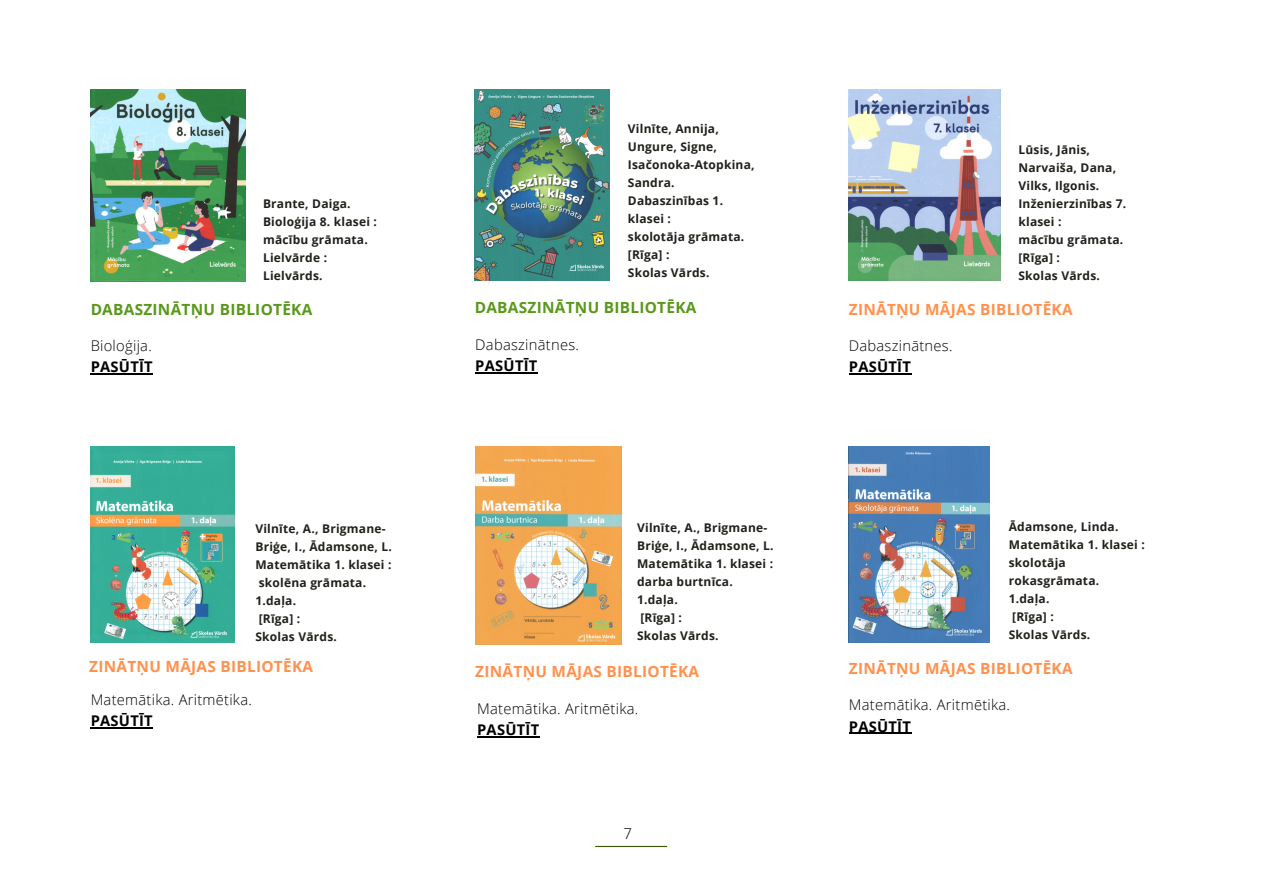
<style>
.page{position:relative;width:1263px;height:894px;background:#fff}
.page>*{position:absolute;margin:0;border:0;box-sizing:border-box;transform-origin:0 0}
.t1{font:700 15.45px "Open Sans";letter-spacing:.02em;color:#ff914d}
.t2{font:700 15.45px "Open Sans";letter-spacing:.02em;color:#59981a}
.t3{font:300 15px "Open Sans";color:#000}
.t4{font:300 14.7px "Open Sans";letter-spacing:.02em;color:#000}
.t5{font:700 14.7px "Open Sans";letter-spacing:.02em;color:#000}
.t6{font:700 12px/18px "Open Sans";letter-spacing:.02em;color:#22201b}
</style>
<div class="page">
<hr style="left:595px;top:845px;width:72px;height:1px;background:#3b5704">
<img style="left:91px;top:89px;width:155px;height:193px">
<img style="left:475px;top:89px;width:135px;height:191px">
<img style="left:849px;top:89px;width:152px;height:191px">
<img style="left:91px;top:446px;width:144px;height:196px">
<img style="left:475px;top:446px;width:146px;height:198px">
<img style="left:849px;top:446px;width:140px;height:196px">
<hr style="left:91px;top:727px;width:62px;height:1px;background:#000">
<hr style="left:477px;top:736px;width:63px;height:1px;background:#000">
<hr style="left:91px;top:373px;width:62px;height:1px;background:#000">
<hr style="left:475px;top:372px;width:63px;height:1px;background:#000">
<hr style="left:849px;top:373px;width:62px;height:1px;background:#000">
<hr style="left:849px;top:732px;width:62px;height:1px;background:#000">
<p class="t6" style="left:263px;top:194px;width:89px">Brante, Daiga.</p>
<p class="t6" style="left:263px;top:212px;width:115px">Bioloģija 8. klasei :</p>
<p class="t6" style="left:263px;top:230px;width:106px">mācību grāmata.</p>
<p class="t6" style="left:263px;top:248px;width:66px">Lielvārde :</p>
<p class="t6" style="left:263px;top:266px;width:61px">Lielvārds.</p>
<p class="t2" style="left:91px;top:298px;width:223px">DABASZINĀTŅU BIBLIOTĒKA</p>
<p class="t4" style="left:91px;top:335px;width:63px">Bioloģija.</p>
<p class="t5" style="left:91px;top:356px;width:64px">PASŪTĪT</p>
<p class="t6" style="left:255px;top:519px;width:138px">Vilnīte, A., Brigmane-<br>Briģe, I., Ādamsone, L.</p>
<p class="t6" style="left:255px;top:555px;width:138px">Matemātika 1. klasei :</p>
<p class="t6" style="left:255px;top:573px;width:112px">skolēna grāmata.<br>1.daļa.</p>
<p class="t6" style="left:259px;top:609px;width:43px">[Rīga] :</p>
<p class="t6" style="left:255px;top:627px;width:83px">Skolas Vārds.</p>
<p class="t6" style="left:628px;top:120px;width:92px">Vilnīte, Annija,<br>Ungure, Signe,</p>
<p class="t6" style="left:628px;top:156px;width:128px">Isačonoka-Atopkina,<br>Sandra.</p>
<p class="t6" style="left:628px;top:192px;width:97px">Dabaszinības 1. klasei :</p>
<p class="t6" style="left:628px;top:227px;width:118px">skolotāja grāmata.</p>
<p class="t6" style="left:628px;top:245px;width:43px">[Rīga] :</p>
<p class="t6" style="left:628px;top:263px;width:83px">Skolas Vārds.</p>
<p class="t2" style="left:475px;top:296px;width:223px">DABASZINĀTŅU BIBLIOTĒKA</p>
<p class="t4" style="left:475px;top:334px;width:105px">Dabaszinātnes.</p>
<p class="t5" style="left:475px;top:355px;width:64px">PASŪTĪT</p>
<p class="t6" style="left:637px;top:517px;width:138px">Vilnīte, A., Brigmane-<br>Briģe, I., Ādamsone, L.</p>
<p class="t6" style="left:637px;top:553px;width:138px">Matemātika 1. klasei :</p>
<p class="t6" style="left:637px;top:571px;width:97px">darba burtnīca.</p>
<p class="t6" style="left:637px;top:589px;width:42px">1.daļa.</p>
<p class="t6" style="left:640px;top:607px;width:43px">[Rīga] :</p>
<p class="t6" style="left:637px;top:625px;width:83px">Skolas Vārds.</p>
<p class="t1" style="left:89px;top:655px;width:225px">ZINĀTŅU MĀJAS BIBLIOTĒKA</p>
<p class="t1" style="left:475px;top:660px;width:225px">ZINĀTŅU MĀJAS BIBLIOTĒKA</p>
<p class="t4" style="left:91px;top:689px;width:163px">Matemātika. Aritmētika.</p>
<p class="t5" style="left:91px;top:710px;width:64px">PASŪTĪT</p>
<p class="t4" style="left:477px;top:698px;width:163px">Matemātika. Aritmētika.</p>
<p class="t5" style="left:477px;top:719px;width:64px">PASŪTĪT</p>
<p class="t3" style="left:624px;top:823px;width:10px">7</p>
<p class="t6" style="left:1018px;top:140px;width:99px">Lūsis, Jānis,<br>Narvaiša, Dana,</p>
<p class="t6" style="left:1018px;top:176px;width:82px">Vilks, Ilgonis.</p>
<p class="t6" style="left:1018px;top:194px;width:109px">Inženierzinības 7. klasei :</p>
<p class="t6" style="left:1018px;top:230px;width:106px">mācību grāmata.</p>
<p class="t6" style="left:1018px;top:248px;width:43px">[Rīga] :</p>
<p class="t6" style="left:1018px;top:266px;width:83px">Skolas Vārds.</p>
<p class="t1" style="left:849px;top:298px;width:225px">ZINĀTŅU MĀJAS BIBLIOTĒKA</p>
<p class="t4" style="left:849px;top:335px;width:105px">Dabaszinātnes.</p>
<p class="t5" style="left:849px;top:356px;width:64px">PASŪTĪT</p>
<p class="t6" style="left:1009px;top:517px;width:111px">Ādamsone, Linda.</p>
<p class="t6" style="left:1009px;top:535px;width:138px">Matemātika 1. klasei :</p>
<p class="t6" style="left:1009px;top:553px;width:92px">skolotāja rokasgrāmata.</p>
<p class="t6" style="left:1009px;top:589px;width:42px">1.daļa.</p>
<p class="t6" style="left:1012px;top:607px;width:43px">[Rīga] :</p>
<p class="t6" style="left:1009px;top:625px;width:83px">Skolas Vārds.</p>
<p class="t1" style="left:849px;top:657px;width:225px">ZINĀTŅU MĀJAS BIBLIOTĒKA</p>
<p class="t4" style="left:849px;top:694px;width:163px">Matemātika. Aritmētika.</p>
<p class="t5" style="left:849px;top:715px;width:64px">PASŪTĪT</p>
</div>
